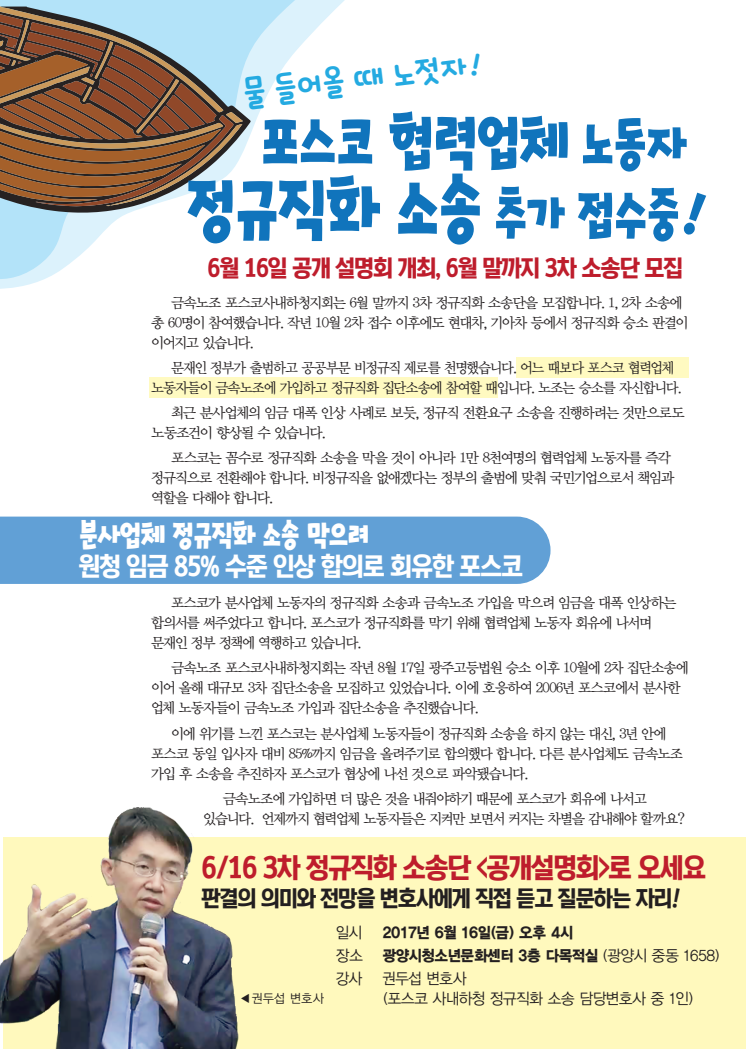
<style>
.page{position:relative;width:746px;height:1049px;background:#fff}
.page>*{position:absolute;margin:0;border:0;box-sizing:border-box;transform-origin:0 0}
.t1{font:79px "Korean ERIN B";letter-spacing:-.06em;color:#1074bc;scale:.9 1}
.t2{font:69px "Korean ERIN B";letter-spacing:-.06em;color:#1074bc;scale:.9 1}
.t3{font:34.3px "Korean ERWJ M";color:#24aae1}
.t4{font:34px "Korean ERIN B";letter-spacing:-.06em;color:#fff;scale:.9 1}
.t5{font:28px "Korean TITGD4 R";letter-spacing:-.05em;color:#be1d2c;scale:.95 1}
.t6{font:26px "Korean TITGD4 R";letter-spacing:-.05em;color:#fff;scale:.95 1}
.t7{font:23.6px "Korean TITGD4 R";letter-spacing:-.05em;color:#be1d2c;scale:.95 1}
.t8{font:22.5px "Korean TITGD4 R";letter-spacing:-.05em;color:#231f20;scale:.95 1}
.t9{font:15px "Korean GD U";letter-spacing:-.05em;color:#231f20}
.t10{font:15px "Korean GD M";letter-spacing:-.05em;color:#231f20}
.t11{font:14px/20px "Korean MJ B";letter-spacing:-.09em;color:#231f20}
.t12{font:14px/20px "Korean MJ B";letter-spacing:-.09em;color:#231f20;scale:.96 1}
.t13{font:12px "Korean GD M";color:#231f20}
.s1{font-size:60px}
.s2{font-family:"Korean GD M"}
</style>
<div class="page">
<div style="left:0;top:517px;width:550px;height:67px;background:#61a0d6"></div>
<div style="left:150px;top:377px;width:348px;height:20px;background:#fffac1"></div>
<div style="left:517px;top:357px;width:172px;height:20px;background:#fffac1"></div>
<div style="left:3px;top:837px;width:743px;height:212px;background:#fff9bd"></div>
<svg style="left:0;top:0;width:345px;height:289px"></svg>
<svg style="left:0;top:7px;width:251px;height:206px"></svg>
<svg style="left:0;top:6px;width:243px;height:200px;background:#8f7664"></svg>
<img style="left:0;top:807px;width:239px;height:242px">
<h3 class="t3" style="left:241px;top:76px;width:226px;rotate:-7deg">물 들어올 때 노젓자</h3>
<h2 class="t2" style="left:259px;top:105px;width:477px">포스코 협력업체 <span class="s1">노동자</span></h2>
<h1 class="t1" style="left:184px;top:166px;width:554px">정규직화 소송 <span class="s1">추가 접수중</span></h1>
<h3 class="t7" style="left:208px;top:256px;width:502px">6월 16일 공개 설명회 개최, 6월 말까지 3차 소송단 모집</h3>
<p class="t11" style="left:151px;top:293px;width:539px;text-indent:20px">금속노조 포스코사내하청지회는 6월 말까지 3차 정규직화 소송단을 모집합니다. 1, 2차 소송에 총 60명이 참여했습니다. 작년 10월 2차 접수 이후에도 현대차, 기아차 등에서 정규직화 승소 판결이 이어지고 있습니다.</p>
<p class="t12" style="left:151px;top:358px;width:554px;text-indent:20px">문재인 정부가 출범하고 공공부문 비정규직 제로를 천명했습니다. 어느 때보다 포스코 협력업체 노동자들이 금속노조에 가입하고 정규직화 집단소송에 참여할 때입니다. 노조는 승소를 자신합니다.</p>
<p class="t11" style="left:151px;top:403px;width:535px;text-indent:20px">최근 분사업체의 임금 대폭 인상 사례로 보듯, 정규직 전환요구 소송을 진행하려는 것만으로도 노동조건이 향상될 수 있습니다.</p>
<p class="t11" style="left:151px;top:448px;width:525px;text-indent:20px">포스코는 꼼수로 정규직화 소송을 막을 것이 아니라 1만 8천여명의 협력업체 노동자를 즉각 정규직으로 전환해야 합니다. 비정규직을 없애겠다는 정부의 출범에 맞춰 국민기업으로서 책임과 역할을 다해야 합니다.</p>
<h3 class="t4" style="left:79px;top:517px;width:325px">분사업체 정규직화 소송 막으려</h3>
<h3 class="t6" style="left:79px;top:552px;width:469px">원청 임금 85% 수준 인상 합의로 회유한 포스코</h3>
<p class="t11" style="left:151px;top:594px;width:527px;text-indent:20px">포스코가 분사업체 노동자의 정규직화 소송과 금속노조 가입을 막으려 임금을 대폭 인상하는 합의서를 써주었다고 합니다. 포스코가 정규직화를 막기 위해 협력업체 노동자 회유에 나서며 문재인 정부 정책에 역행하고 있습니다.</p>
<p class="t11" style="left:151px;top:659px;width:539px;text-indent:20px">금속노조 포스코사내하청지회는 작년 8월 17일 광주고등법원 승소 이후 10월에 2차 집단소송에 이어 올해 대규모 3차 집단소송을 모집하고 있었습니다. 이에 호응하여 2006년 포스코에서 분사한 업체 노동자들이 금속노조 가입과 집단소송을 추진했습니다.</p>
<p class="t11" style="left:151px;top:724px;width:533px;text-indent:20px">이에 위기를 느낀 포스코는 분사업체 노동자들이 정규직화 소송을 하지 않는 대신, 3년 안에 포스코 동일 입사자 대비 85%까지 임금을 올려주기로 합의했다 합니다. 다른 분사업체도 금속노조 가입 후 소송을 추진하자 포스코가 협상에 나선 것으로 파악됐습니다.</p>
<p class="t11" style="left:203px;top:789px;width:483px;text-indent:20px">금속노조에 가입하면 더 많은 것을 내줘야하기 때문에 포스코가 회유에 나서고 있습니다. 언제까지 협력업체 노동자들은 지켜만 보면서 커지는 차별을 감내해야 할까요?</p>
<h3 class="t5" style="left:202px;top:853px;width:533px">6/16 3차 정규직화 소송단 &lt;공개설명회&gt;로 오세요</h3>
<h3 class="t8" style="left:202px;top:886px;width:497px">판결의 의미와 전망을 변호사에게 직접 듣고 질문하는 자리</h3>
<p class="t10" style="left:336px;top:925px;width:28px">일시</p>
<p class="t9" style="left:382px;top:925px;width:193px">2017년 6월 16일(금) 오후 4시</p>
<p class="t10" style="left:336px;top:948px;width:29px">장소</p>
<p class="t9" style="left:382px;top:948px;width:339px">광양시청소년문화센터 3층 다목적실 <span class="s2">(광양시 중동 1658)</span></p>
<p class="t10" style="left:336px;top:971px;width:28px">강사</p>
<p class="t10" style="left:382px;top:971px;width:86px">권두섭 변호사</p>
<p class="t13" style="left:240px;top:991px;width:86px">◀권두섭 변호사</p>
<p class="t10" style="left:383px;top:991px;width:312px">(포스코 사내하청 정규직화 소송 담당변호사 중 1인)</p>
</div>
